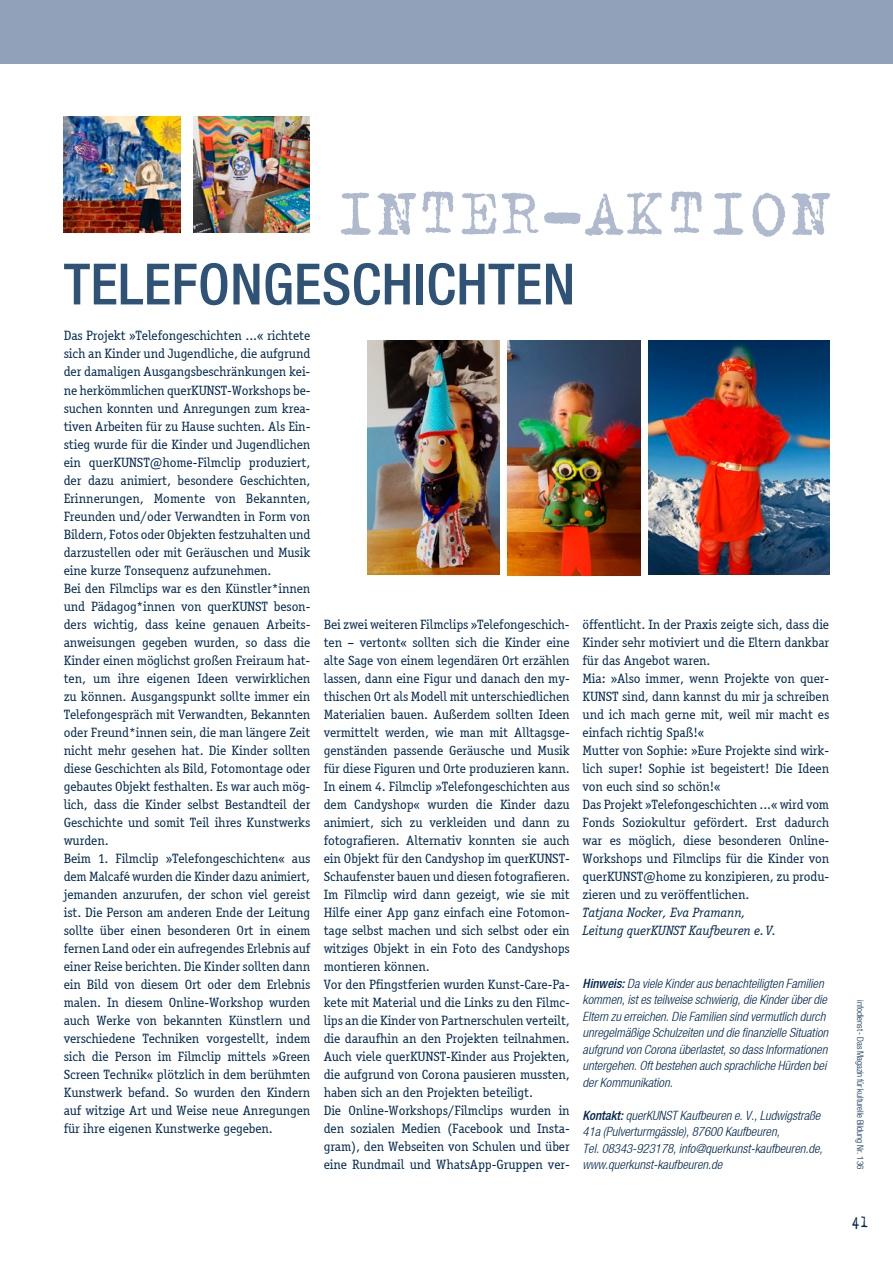
<style>
.page{position:relative;width:893px;height:1263px;background:#fff}
.page>*{position:absolute;margin:0;border:0;box-sizing:border-box;transform-origin:0 0}
.t1{font:72px "Trixie Plain";letter-spacing:.025em;color:#b0bace}
.t2{font:57px "Helve Neue Cond Medium Normal";letter-spacing:.005em;color:#2f5277}
.t3{font:18px "Trixie Plain";color:#00284f;scale:.85 1}
.t4{font:13.5px/18px "Officina Serif";letter-spacing:-.01em;color:#00284f}
.t5{font:italic 13.5px/18px "Officina Serif";letter-spacing:-.01em;color:#00284f}
.t6{font:italic 300 12.75px/16.5px "Helve Neue Cond";color:#00284f}
.t7{font:9px "Helve Neue Cond Light Normal";letter-spacing:-.005em;color:#00284f}
.s1{font-weight:500}
.s2{font-style:inherit}
</style>
<div class="page">
<div style="left:0;top:0;width:893px;height:64px;background:#92a1ba"></div>
<img style="left:64px;top:116px;width:116px;height:116px">
<img style="left:193px;top:116px;width:117px;height:116px">
<img style="left:368px;top:341px;width:131px;height:234px">
<img style="left:508px;top:340px;width:132px;height:235px">
<img style="left:649px;top:340px;width:180px;height:235px">
<h1 class="t1" style="left:335px;top:165px;width:496px">INTER-AK TION</h1>
<h2 class="t2" style="left:64px;top:250px;width:513px">TELEFONGESCHICHTEN</h2>
<p class="t4" style="left:64px;top:327px;width:248px">Das Projekt »Telefongeschichten ...« richtete sich an Kinder und Jugendliche, die aufgrund der damaligen Ausgangsbeschränkungen kei&shy;ne herkömmlichen querKUNST-Workshops be&shy;suchen konnten und Anregungen zum krea&shy;tiven Arbeiten für zu Hause suchten. Als Ein&shy;stieg wurde für die Kinder und Jugendlichen ein querKUNST@home-Filmclip produziert, der dazu animiert, besondere Geschichten, Erinnerungen, Momente von Bekannten, Freunden und/oder Verwandten in Form von Bildern, Fotos oder Objekten festzuhalten und darzustellen oder mit Geräuschen und Musik eine kurze Tonsequenz aufzunehmen.<br>Bei den Filmclips war es den Künstler*innen und Pädagog*innen von querKUNST beson&shy;ders wichtig, dass keine genauen Arbeits&shy;anweisungen gegeben wurden, so dass die Kinder einen möglichst großen Freiraum hat&shy;ten, um ihre eigenen Ideen verwirklichen zu können. Ausgangspunkt sollte immer ein Telefongespräch mit Verwandten, Bekannten oder Freund*innen sein, die man längere Zeit nicht mehr gesehen hat. Die Kinder sollten diese Geschichten als Bild, Fotomontage oder gebautes Objekt festhalten. Es war auch mög&shy;lich, dass die Kinder selbst Bestandteil der Geschichte und somit Teil ihres Kunstwerks wurden.<br>Beim 1. Filmclip »Telefongeschichten« aus dem Malcafé wurden die Kinder dazu animiert, jemanden anzurufen, der schon viel gereist ist. Die Person am anderen Ende der Leitung sollte über einen besonderen Ort in einem fernen Land oder ein aufregendes Erlebnis auf einer Reise berichten. Die Kinder sollten dann ein Bild von diesem Ort oder dem Erlebnis malen. In diesem Online-Workshop wurden auch Werke von bekannten Künstlern und verschiedene Techniken vorgestellt, indem sich die Person im Filmclip mittels »Green Screen Technik« plötzlich in dem berühmten Kunstwerk befand. So wurden den Kindern auf witzige Art und Weise neue Anregungen für ihre eigenen Kunstwerke gegeben.</p>
<p class="t4" style="left:324px;top:615px;width:248px">Bei zwei weiteren Filmclips »Telefongeschich&shy;ten – vertont« sollten sich die Kinder eine alte Sage von einem legendären Ort erzählen lassen, dann eine Figur und danach den my&shy;thischen Ort als Modell mit unterschiedlichen Materialien bauen. Außerdem sollten Ideen vermittelt werden, wie man mit Alltagsge&shy;genständen passende Geräusche und Musik für diese Figuren und Orte produzieren kann.<br>In einem 4. Filmclip »Telefongeschichten aus dem Candyshop« wurden die Kinder dazu animiert, sich zu verkleiden und dann zu fotografieren. Alternativ konnten sie auch ein Objekt für den Candyshop im querKUNST-Schaufenster bauen und diesen fotografieren.<br>Im Filmclip wird dann gezeigt, wie sie mit Hilfe einer App ganz einfach eine Fotomon&shy;tage selbst machen und sich selbst oder ein witziges Objekt in ein Foto des Candyshops montieren können.<br>Vor den Pfingstferien wurden Kunst-Care-Pa&shy;kete mit Material und die Links zu den Filmc&shy;lips an die Kinder von Partnerschulen verteilt, die daraufhin an den Projekten teilnahmen.<br>Auch viele querKUNST-Kinder aus Projekten, die aufgrund von Corona pausieren mussten, haben sich an den Projekten beteiligt.<br>Die Online-Workshops/Filmclips wurden in den sozialen Medien (Facebook und Insta&shy;gram), den Webseiten von Schulen und über eine Rundmail und WhatsApp-Gruppen ver-</p>
<p class="t4" style="left:583px;top:615px;width:248px">öffentlicht. In der Praxis zeigte sich, dass die Kinder sehr motiviert und die Eltern dankbar für das Angebot waren.<br>Mia: »Also immer, wenn Projekte von quer-KUNST sind, dann kannst du mir ja schreiben und ich mach gerne mit, weil mir macht es einfach richtig Spaß!«<br>Mutter von Sophie: »Eure Projekte sind wirk&shy;lich super! Sophie ist begeistert! Die Ideen von euch sind so schön!«<br>Das Projekt »Telefongeschichten ...« wird vom Fonds Soziokultur gefördert. Erst dadurch war es möglich, diese besonderen Online-Workshops und Filmclips für die Kinder von querKUNST@home zu konzipieren, zu produ&shy;zieren und zu veröffentlichen.</p>
<p class="t5" style="left:583px;top:903px;width:195px">Tatjana Nocker, Eva Pramann,<br>Leitung querKUNST Kaufbeuren e.V.</p>
<p class="t6" style="left:583px;top:975px;width:247px"><span class="s1">Hinweis:</span> Da viele Kinder aus benachteiligten Familien kommen, ist es teilweise schwierig, die Kinder über die Eltern zu erreichen. Die Familien sind vermutlich durch unregelmäßige Schulzeiten und die finanzielle Situation aufgrund von Corona überlastet, so dass Informationen untergehen. Oft bestehen auch sprachliche Hürden bei der Kommunikation.</p>
<p class="t6" style="left:583px;top:1107px;width:242px"><span class="s1">Kontakt:</span> querKUNST Kaufbeuren e. V., Ludwigstraße 41a (Pulverturmgässle), 87600 Kaufbeuren,<br>Tel. 08343-923178, info@querkunst-kaufbeuren.de, www.querkunst-kaufbeuren.de</p>
<p class="t7" style="left:865px;top:1000px;width:170px;rotate:90deg">infodienst <span class="s2">-</span> Das Magazin für kulturelle Bildung Nr. 136</p>
<h3 class="t3" style="left:851px;top:1210px;width:21px">41</h3>
</div>
